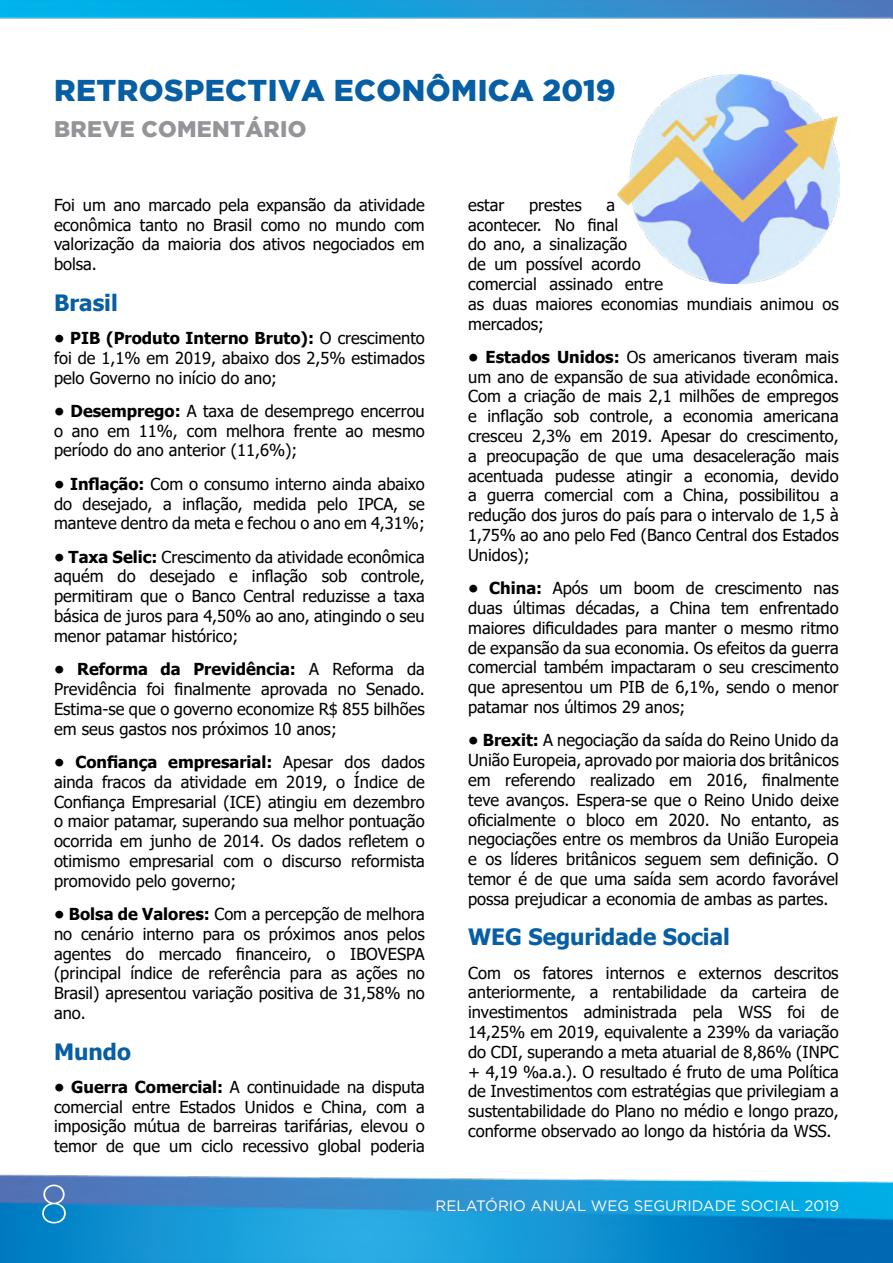
<style>
.page{position:relative;width:893px;height:1263px;background:#fff}
.page>*{position:absolute;margin:0;border:0;box-sizing:border-box;transform-origin:0 0}
.t1{font:200 54px "Gotham Narrow";color:#fff}
.t2{font:900 30px "Gotham";letter-spacing:.015em;color:#065ea4}
.t3{font:700 22.5px "Tahoma";color:#065ea4}
.t4{font:900 22.5px "Gotham";letter-spacing:.015em;color:#939598}
.t5{font:16.5px/19.8px "Tahoma";color:#000;text-align:justify}
.t6{font:15px "Gotham";color:#fff}
.s1{font-weight:700}
</style>
<div class="page">
<img style="left:0;top:0;width:893px;height:1263px">
<img style="left:618px;top:74px;width:222px;height:210px">
<h2 class="t2" style="left:54px;top:73px;width:563px">RETROSPECTIVA ECONÔMICA 2019</h2>
<h3 class="t4" style="left:54px;top:116px;width:254px">BREVE COMENTÁRIO</h3>
<p class="t5" style="left:54px;top:196px;width:372px">Foi um ano marcado pela expansão da atividade econômica tanto no Brasil como no mundo com valorização da maioria dos ativos negociados em bolsa.</p>
<h3 class="t3" style="left:54px;top:287px;width:65px">Brasil</h3>
<p class="t5" style="left:54px;top:329px;width:372px"><span class="s1">• PIB (Produto Interno Bruto):</span> O crescimento foi de 1,1% em 2019, abaixo dos 2,5% estimados pelo Governo no início do ano;</p>
<p class="t5" style="left:54px;top:402px;width:372px"><span class="s1">• Desemprego:</span> A taxa de desemprego encerrou o ano em 11%, com melhora frente ao mesmo período do ano anterior (11,6%);</p>
<p class="t5" style="left:54px;top:475px;width:372px"><span class="s1">• Inflação:</span> Com o consumo interno ainda abaixo do desejado, a inflação, medida pelo IPCA, se manteve dentro da meta e fechou o ano em 4,31%;</p>
<p class="t5" style="left:54px;top:548px;width:372px"><span class="s1">• Taxa Selic:</span> Crescimento da atividade econômica aquém do desejado e inflação sob controle, permitiram que o Banco Central reduzisse a taxa básica de juros para 4,50% ao ano, atingindo o seu menor patamar histórico;</p>
<p class="t5" style="left:54px;top:660px;width:372px"><span class="s1">• Reforma da Previdência:</span> A Reforma da Previdência foi finalmente aprovada no Senado.<br>Estima-se que o governo economize R$ 855 bilhões em seus gastos nos próximos 10 anos;</p>
<p class="t5" style="left:54px;top:753px;width:372px"><span class="s1">• Confiança empresarial:</span> Apesar dos dados ainda fracos da atividade em 2019, o Índice de Confiança Empresarial (ICE) atingiu em dezembro o maior patamar, superando sua melhor pontuação ocorrida em junho de 2014. Os dados refletem o otimismo empresarial com o discurso reformista promovido pelo governo;</p>
<p class="t5" style="left:54px;top:905px;width:372px"><span class="s1">• Bolsa de Valores:</span> Com a percepção de melhora no cenário interno para os próximos anos pelos agentes do mercado financeiro, o IBOVESPA (principal índice de referência para as ações no Brasil) apresentou variação positiva de 31,58% no ano.</p>
<h3 class="t3" style="left:54px;top:1035px;width:78px">Mundo</h3>
<p class="t5" style="left:54px;top:1078px;width:372px"><span class="s1">• Guerra Comercial:</span> A continuidade na disputa comercial entre Estados Unidos e China, com a imposição mútua de barreiras tarifárias, elevou o temor de que um ciclo recessivo global poderia</p>
<h1 class="t1" style="left:40px;top:1171px;width:30px">8</h1>
<p class="t5" style="left:468px;top:196px;width:38px">estar</p>
<p class="t5" style="left:529px;top:196px;width:54px">prestes</p>
<p class="t5" style="left:468px;top:196px;width:372px;text-align:left;text-indent:138px">a<br>acontecer. No final<br>do ano, a sinalização<br>de um possível acordo<br>comercial assinado entre<br>as duas maiores economias mundiais animou os mercados;</p>
<p class="t5" style="left:468px;top:348px;width:372px"><span class="s1">• Estados Unidos:</span> Os americanos tiveram mais um ano de expansão de sua atividade econômica.<br>Com a criação de mais 2,1 milhões de empregos e inflação sob controle, a economia americana cresceu 2,3% em 2019. Apesar do crescimento, a preocupação de que uma desaceleração mais acentuada pudesse atingir a economia, devido a guerra comercial com a China, possibilitou a redução dos juros do país para o intervalo de 1,5 à 1,75% ao ano pelo Fed (Banco Central dos Estados Unidos);</p>
<p class="t5" style="left:468px;top:579px;width:372px"><span class="s1">• China:</span> Após um boom de crescimento nas duas últimas décadas, a China tem enfrentado maiores dificuldades para manter o mesmo ritmo de expansão da sua economia. Os efeitos da guerra comercial também impactaram o seu crescimento que apresentou um PIB de 6,1%, sendo o menor patamar nos últimos 29 anos;</p>
<p class="t5" style="left:468px;top:731px;width:372px"><span class="s1">• Brexit:</span> A negociação da saída do Reino Unido da União Europeia, aprovado por maioria dos britânicos em referendo realizado em 2016, finalmente teve avanços. Espera-se que o Reino Unido deixe oficialmente o bloco em 2020. No entanto, as negociações entre os membros da União Europeia e os líderes britânicos seguem sem definição. O temor é de que uma saída sem acordo favorável possa prejudicar a economia de ambas as partes.</p>
<h3 class="t3" style="left:468px;top:921px;width:263px">WEG Seguridade Social</h3>
<p class="t5" style="left:468px;top:963px;width:372px">Com os fatores internos e externos descritos anteriormente, a rentabilidade da carteira de investimentos administrada pela WSS foi de 14,25% em 2019, equivalente a 239% da variação do CDI, superando a meta atuarial de 8,86% (INPC + 4,19 %a.a.). O resultado é fruto de uma Política de Investimentos com estratégias que privilegiam a sustentabilidade do Plano no médio e longo prazo, conforme observado ao longo da história da WSS.</p>
<p class="t6" style="left:436px;top:1196px;width:405px">RELATÓRIO ANUAL WEG SEGURIDADE SOCIAL 2019</p>
</div>
